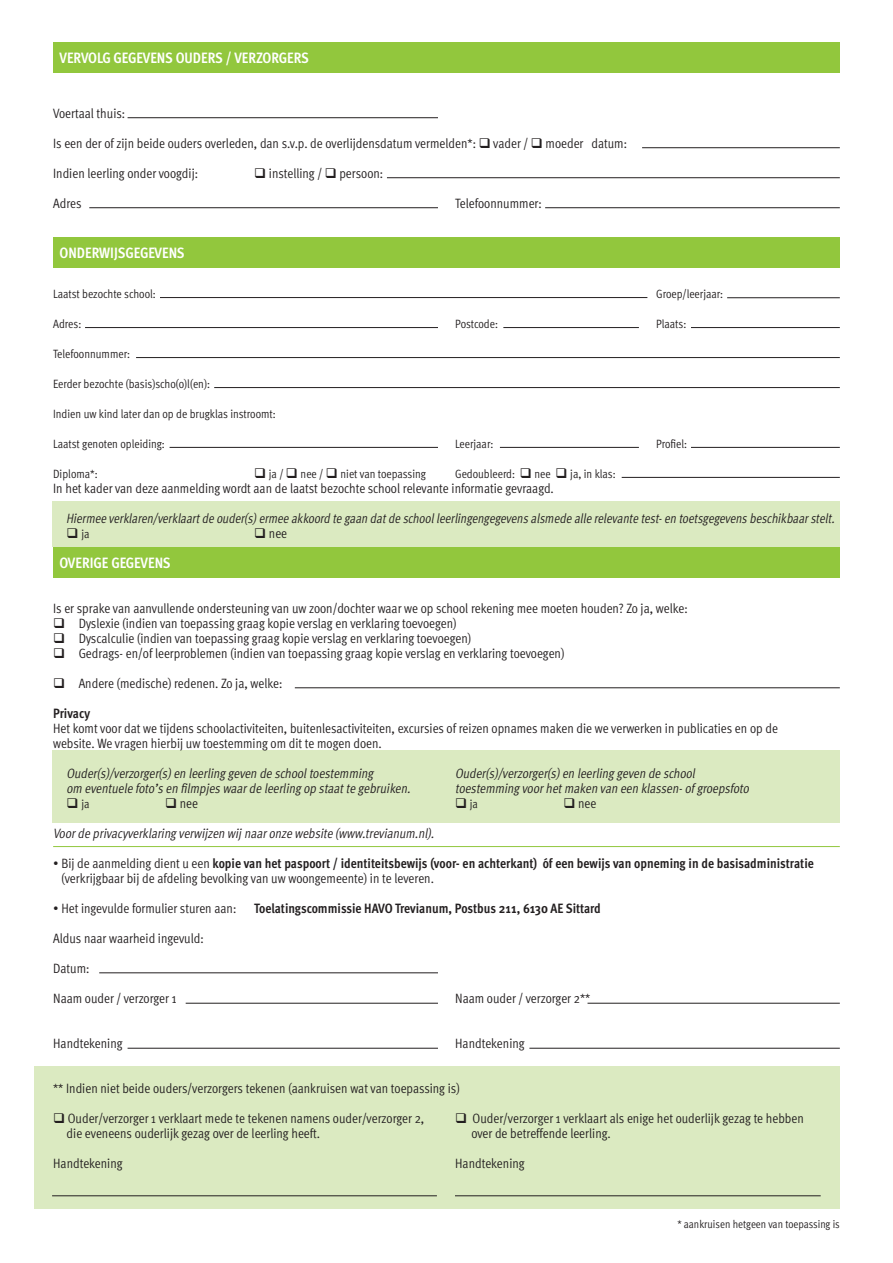
<style>
.page{position:relative;width:893px;height:1263px;background:#fff}
.page>*{position:absolute;margin:0;border:0;box-sizing:border-box;transform-origin:0 0}
._01_kopje_wit_10pt{font:700 15px "Meta Cond";letter-spacing:-.01em;color:#fff}
._00_Plattetekst{font:13.5px "Meta Cond Normal";color:#231f20}
._00_Plattetekst-2{font:italic 13.5px "Meta Cond Normal";color:#231f20}
._00_Plattetekst-3{font:700 13.5px/15px "Meta Cond";color:#231f20}
._00_Plattetekst-4{font:italic 13.5px "Meta Cond Normal";color:#231f20;scale:.96 1}
._00_Plattetekst-5{font:12px "Meta Cond Normal";color:#231f20}
._00_Plattetekst-6{font:11.25px "Meta Cond Normal";color:#231f20}
.s1{font-family:"Meta Cond Normal";font-weight:400}
</style>
<div class="page">
<div style="left:34px;top:1066px;width:806px;height:143px;background:#dbeac1"></div>
<div style="left:52px;top:750px;width:788px;height:73px;background:#dbeac1"></div>
<div style="left:52px;top:502px;width:788px;height:45px;background:#dbeac1"></div>
<div style="left:53px;top:43px;width:787px;height:30px;background:#92c73d"></div>
<hr style="left:128px;top:117px;width:310px;height:1px;background:#231f20">
<hr style="left:642px;top:147px;width:198px;height:1px;background:#231f20">
<hr style="left:387px;top:177px;width:453px;height:1px;background:#231f20">
<hr style="left:89px;top:207px;width:349px;height:1px;background:#231f20">
<hr style="left:545px;top:207px;width:295px;height:1px;background:#231f20">
<div style="left:53px;top:238px;width:787px;height:30px;background:#92c73d"></div>
<hr style="left:160px;top:297px;width:487px;height:1px;background:#231f20">
<hr style="left:503px;top:327px;width:136px;height:1px;background:#231f20">
<hr style="left:691px;top:447px;width:149px;height:1px;background:#231f20">
<hr style="left:500px;top:447px;width:139px;height:1px;background:#231f20">
<hr style="left:691px;top:327px;width:149px;height:1px;background:#231f20">
<hr style="left:85px;top:327px;width:353px;height:1px;background:#231f20">
<hr style="left:136px;top:357px;width:704px;height:1px;background:#231f20">
<hr style="left:214px;top:387px;width:626px;height:1px;background:#231f20">
<hr style="left:170px;top:447px;width:268px;height:1px;background:#231f20">
<hr style="left:99px;top:972px;width:339px;height:1px;background:#231f20">
<hr style="left:186px;top:1003px;width:252px;height:1px;background:#231f20">
<hr style="left:587px;top:1003px;width:253px;height:1px;background:#231f20">
<hr style="left:128px;top:1048px;width:310px;height:1px;background:#231f20">
<hr style="left:529px;top:1048px;width:311px;height:1px;background:#231f20">
<hr style="left:622px;top:477px;width:218px;height:1px;background:#231f20">
<hr style="left:727px;top:297px;width:113px;height:1px;background:#231f20">
<div style="left:53px;top:547px;width:787px;height:30px;background:#92c73d"></div>
<hr style="left:295px;top:687px;width:545px;height:1px;background:#231f20">
<hr style="left:53px;top:846px;width:787px;height:1px;background:#92c73d">
<hr style="left:52px;top:1195px;width:385px;height:1px;background:#231f20">
<hr style="left:455px;top:1195px;width:366px;height:1px;background:#231f20">
<p class="_01_kopje_wit_10pt" style="left:60px;top:49px;width:251px">VERVOLG GEGEVENS OUDERS / VERZORGERS</p>
<p class="_00_Plattetekst" style="left:53px;top:105px;width:74px">Voertaal thuis:</p>
<p class="_00_Plattetekst" style="left:53px;top:135px;width:575px">Is een der of zijn beide ouders overleden, dan s.v.p. de overlijdensdatum vermelden*: ❑ vader / ❑ moeder datum:</p>
<p class="_00_Plattetekst" style="left:53px;top:165px;width:146px">Indien leerling onder voogdij:</p>
<p class="_00_Plattetekst" style="left:254px;top:165px;width:131px">❑ instelling / ❑ persoon:</p>
<p class="_00_Plattetekst" style="left:53px;top:195px;width:30px">Adres</p>
<p class="_00_Plattetekst" style="left:455px;top:195px;width:88px">Telefoonnummer:</p>
<p class="_01_kopje_wit_10pt" style="left:60px;top:244px;width:127px">ONDERWIJSGEGEVENS</p>
<p class="_00_Plattetekst-5" style="left:53px;top:287px;width:104px">Laatst bezochte school:</p>
<p class="_00_Plattetekst-5" style="left:656px;top:287px;width:68px">Groep/leerjaar:</p>
<p class="_00_Plattetekst-5" style="left:53px;top:317px;width:30px">Adres:</p>
<p class="_00_Plattetekst-5" style="left:455px;top:317px;width:44px">Postcode:</p>
<p class="_00_Plattetekst-5" style="left:656px;top:317px;width:32px">Plaats:</p>
<p class="_00_Plattetekst-5" style="left:53px;top:347px;width:78px">Telefoonnummer:</p>
<p class="_00_Plattetekst-5" style="left:53px;top:377px;width:158px">Eerder bezochte (basis)scho(o)l(en):</p>
<p class="_00_Plattetekst-5" style="left:53px;top:407px;width:224px">Indien uw kind later dan op de brugklas instroomt:</p>
<p class="_00_Plattetekst-5" style="left:53px;top:437px;width:113px">Laatst genoten opleiding:</p>
<p class="_00_Plattetekst-5" style="left:455px;top:437px;width:40px">Leerjaar:</p>
<p class="_00_Plattetekst-5" style="left:656px;top:437px;width:32px">Profiel:</p>
<p class="_00_Plattetekst-5" style="left:53px;top:467px;width:46px">Diploma*:</p>
<p class="_00_Plattetekst-5" style="left:254px;top:467px;width:173px">❑ ja / ❑ nee / ❑ niet van toepassing</p>
<p class="_00_Plattetekst-5" style="left:455px;top:467px;width:162px">Gedoubleerd: ❑ nee ❑ ja, in klas:</p>
<p class="_00_Plattetekst" style="left:53px;top:480px;width:502px">In het kader van deze aanmelding wordt aan de laatst bezochte school relevante informatie gevraagd.</p>
<p class="_00_Plattetekst-4" style="left:66px;top:510px;width:805px">Hiermee verklaren/verklaartde ouder(s) ermee akkoord te gaan datde schoolleerlingengegevens alsmede alle relevante test-en toetsgegevens beschikbaarstelt.</p>
<p class="_00_Plattetekst-5" style="left:67px;top:527px;width:24px">❑ ja</p>
<p class="_00_Plattetekst" style="left:254px;top:525px;width:34px">❑ nee</p>
<p class="_01_kopje_wit_10pt" style="left:60px;top:554px;width:113px">OVERIGE GEGEVENS</p>
<p class="_00_Plattetekst" style="left:53px;top:600px;width:636px">Is er sprake van aanvullende ondersteuning van uw zoon/dochter waar we op school rekening mee moeten houden? Zo ja, welke:</p>
<p class="_00_Plattetekst" style="left:53px;top:615px;width:405px">❑ Dyslexie (indien van toepassing graag kopie verslag en verklaring toevoegen)</p>
<p class="_00_Plattetekst" style="left:53px;top:630px;width:420px">❑ Dyscalculie (indien van toepassing graag kopie verslag en verklaring toevoegen)</p>
<p class="_00_Plattetekst" style="left:53px;top:645px;width:513px">❑ Gedrags- en/of leerproblemen (indien van toepassing graag kopie verslag en verklaring toevoegen)</p>
<p class="_00_Plattetekst" style="left:53px;top:675px;width:231px">❑ Andere (medische) redenen. Zo ja, welke:</p>
<p class="_00_Plattetekst-3" style="left:53px;top:705px;width:38px">Privacy</p>
<p class="_00_Plattetekst" style="left:53px;top:720px;width:726px">Het komt voor dat we tijdens schoolactiviteiten, buitenlesactiviteiten, excursies of reizen opnames maken die we verwerken in publicaties en op de</p>
<p class="_00_Plattetekst" style="left:53px;top:735px;width:330px">website. We vragen hierbij uw toestemming om dit te mogen doen.</p>
<p class="_00_Plattetekst-2" style="left:67px;top:765px;width:311px">Ouder(s)/verzorger(s) en leerling geven de schooltoestemming</p>
<p class="_00_Plattetekst-2" style="left:455px;top:765px;width:244px">Ouder(s)/verzorger(s) en leerling geven de school</p>
<p class="_00_Plattetekst-2" style="left:67px;top:780px;width:348px">om eventuele foto’s en filmpjes waarde leerling op staatte gebruiken.</p>
<p class="_00_Plattetekst-2" style="left:455px;top:780px;width:298px">toestemming voorhetmaken van een klassen-of groepsfoto</p>
<p class="_00_Plattetekst-5" style="left:67px;top:797px;width:24px">❑ ja</p>
<p class="_00_Plattetekst" style="left:165px;top:795px;width:34px">❑ nee</p>
<p class="_00_Plattetekst-5" style="left:455px;top:797px;width:24px">❑ ja</p>
<p class="_00_Plattetekst" style="left:563px;top:795px;width:34px">❑ nee</p>
<p class="_00_Plattetekst-2" style="left:53px;top:825px;width:385px">Voorde privacyverklaring verwijzen wijnaaronze website (www.trevianum.nl).</p>
<p class="_00_Plattetekst-3" style="left:61px;top:855px;width:754px;text-indent:-8px"><span class="s1">• Bij de aanmelding dient u een</span> kopie van het paspoort / identiteitsbewijs (voor- en achterkant) óf een bewijs van opneming in de basisadministratie <span class="s1">(verkrijgbaar bij de afdeling bevolking van uw woongemeente) in te leveren.</span></p>
<p class="_00_Plattetekst" style="left:53px;top:900px;width:185px">• Het ingevulde formulier sturen aan:</p>
<p class="_00_Plattetekst-3" style="left:254px;top:900px;width:348px">Toelatingscommissie HAVO Trevianum, Postbus 211, 6130 AE Sittard</p>
<p class="_00_Plattetekst" style="left:53px;top:930px;width:152px">Aldus naar waarheid ingevuld:</p>
<p class="_00_Plattetekst" style="left:53px;top:960px;width:38px">Datum:</p>
<p class="_00_Plattetekst" style="left:53px;top:990px;width:125px">Naam ouder / verzorger 1</p>
<p class="_00_Plattetekst" style="left:455px;top:990px;width:137px">Naam ouder / verzorger 2**</p>
<p class="_00_Plattetekst" style="left:53px;top:1035px;width:71px">Handtekening</p>
<p class="_00_Plattetekst" style="left:455px;top:1035px;width:71px">Handtekening</p>
<p class="_00_Plattetekst" style="left:53px;top:1080px;width:408px">** Indien niet beide ouders/verzorgers tekenen (aankruisen wat van toepassing is)</p>
<p class="_00_Plattetekst" style="left:53px;top:1110px;width:373px">❑ Ouder/verzorger 1 verklaart mede te tekenen namens ouder/verzorger 2,</p>
<p class="_00_Plattetekst" style="left:455px;top:1110px;width:350px">❑ Ouder/verzorger 1 verklaart als enige het ouderlijk gezag te hebben</p>
<p class="_00_Plattetekst" style="left:67px;top:1125px;width:255px">die eveneens ouderlijk gezag over de leerling heeft.</p>
<p class="_00_Plattetekst" style="left:471px;top:1125px;width:141px">over de betreffende leerling.</p>
<p class="_00_Plattetekst" style="left:53px;top:1155px;width:71px">Handtekening</p>
<p class="_00_Plattetekst" style="left:455px;top:1155px;width:71px">Handtekening</p>
<p class="_00_Plattetekst-6" style="left:677px;top:1217px;width:164px">* aankruisen hetgeen van toepassing is</p>
</div>
